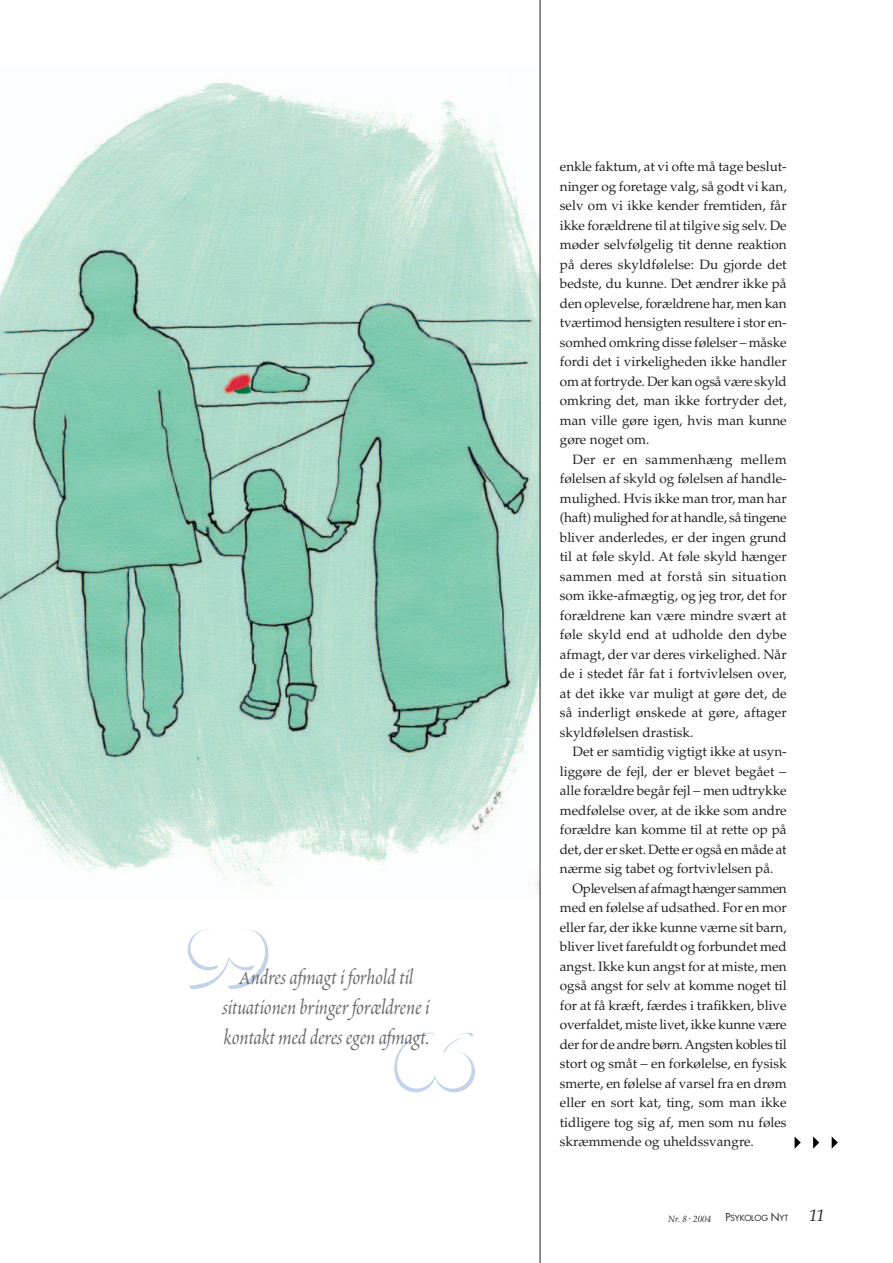
<style>
.page{position:relative;width:893px;height:1263px;background:#fff}
.page>*{position:absolute;margin:0;border:0;box-sizing:border-box;transform-origin:0 0}
.t1{font:24px/30px "Poetica Chancery I";color:#6d6e71;text-align:center}
.t2{font:italic 16.5px "Palatino";color:#231f20}
.t3{font:13.5px/19.5px "Palatino";color:#231f20;text-align:justify}
.t4{font:13.5px "Palatino";letter-spacing:-.025em;color:#231f20}
.t5{font:italic 9px "Palatino";color:#231f20}
.t6{font:8.25px "Futura";color:#231f20}
.s1{font-size:10.5px}
</style>
<div class="page">
<img style="left:0;top:65px;width:540px;height:835px">
<hr style="left:540px;top:0;width:1px;height:1263px;background:#231f20">
<svg style="left:795px;top:1137px;width:6px;height:12px"></svg>
<svg style="left:813px;top:1136px;width:6px;height:13px"></svg>
<svg style="left:832px;top:1137px;width:6px;height:12px"></svg>
<h1 class="t1" style="left:222px;top:964px;width:209px">Andres afmagt i forhold til situationen bringer forældrene i kontakt med deres egen afmagt.</h1>
<p class="t3" style="left:560px;top:158px;width:228px">enkle faktum, at vi ofte må tage beslut&shy;ninger og foretage valg, så godt vi kan, selv om vi ikke kender fremtiden, får ikke forældrene til at tilgive sig selv. De møder selvfølgelig tit denne reaktion på deres skyldfølelse: Du gjorde det bedste, du kunne. Det ændrer ikke på den oplevelse, forældrene har, men kan tværtimod hensigten resultere i stor en&shy;somhed omkring disse følelser – måske fordi det i virkeligheden ikke handler om at fortryde. Der kan også være skyld omkring det, man ikke fortryder det, man ville gøre igen, hvis man kunne gøre noget om.</p>
<p class="t3" style="left:560px;top:451px;width:228px;text-indent:13px">Der er en sammenhæng mellem følelsen af skyld og følelsen af handle&shy;mulighed. Hvis ikke man tror, man har (haft) mulighed for at handle, så tingene bliver anderledes, er der ingen grund til at føle skyld. At føle skyld hænger sammen med at forstå sin situation som ikke-afmægtig, og jeg tror, det for forældrene kan være mindre svært at føle skyld end at udholde den dybe afmagt, der var deres virkelighed. Når de i stedet får fat i fortvivlelsen over, at det ikke var muligt at gøre det, de så inderligt ønskede at gøre, aftager skyldfølelsen drastisk.</p>
<p class="t3" style="left:573px;top:743px;width:216px">Det er samtidig vigtigt ikke at usyn-</p>
<p class="t3" style="left:560px;top:763px;width:228px">liggøre de fejl, der er blevet begået −</p>
<p class="t3" style="left:560px;top:782px;width:228px">alle forældre begår fejl − men udtrykke</p>
<p class="t3" style="left:560px;top:802px;width:228px">medfølelse over, at de ikke som andre</p>
<p class="t3" style="left:560px;top:821px;width:228px">forældre kan komme til at rette op på</p>
<p class="t3" style="left:560px;top:841px;width:228px">det, der er sket. Dette er også en måde at</p>
<p class="t3" style="left:560px;top:860px;width:215px">nærme sig tabet og fortvivlelsen på.</p>
<p class="t4" style="left:573px;top:883px;width:216px">Oplevelsen af afmagt hænger sammen</p>
<p class="t3" style="left:560px;top:899px;width:228px">med en følelse af udsathed. For en mor</p>
<p class="t3" style="left:560px;top:919px;width:228px">eller far, der ikke kunne værne sit barn,</p>
<p class="t3" style="left:560px;top:938px;width:228px">bliver livet farefuldt og forbundet med</p>
<p class="t3" style="left:560px;top:958px;width:228px">angst. Ikke kun angst for at miste, men</p>
<p class="t3" style="left:560px;top:977px;width:228px">også angst for selv at komme noget til</p>
<p class="t3" style="left:560px;top:997px;width:228px">for at få kræft, færdes i trafikken, blive</p>
<p class="t3" style="left:560px;top:1016px;width:228px">overfaldet, miste livet, ikke kunne være</p>
<p class="t3" style="left:560px;top:1036px;width:228px">der for de andre børn. Angsten kobles til</p>
<p class="t3" style="left:560px;top:1055px;width:228px">stort og småt − en forkølelse, en fysisk</p>
<p class="t3" style="left:560px;top:1075px;width:228px">smerte, en følelse af varsel fra en drøm</p>
<p class="t3" style="left:560px;top:1094px;width:228px">eller en sort kat, ting, som man ikke</p>
<p class="t3" style="left:560px;top:1114px;width:228px">tidligere tog sig af, men som nu føles</p>
<p class="t3" style="left:560px;top:1133px;width:196px">skræmmende og uheldssvangre.</p>
<p class="t5" style="left:668px;top:1215px;width:45px">Nr. 8 <sup>.</sup> 2004</p>
<p class="t6" style="left:725px;top:1214px;width:64px"><span class="s1">P</span>SYKOLOG <span class="s1">N</span>YT</p>
<p class="t2" style="left:809px;top:1209px;width:17px">11</p>
</div>
